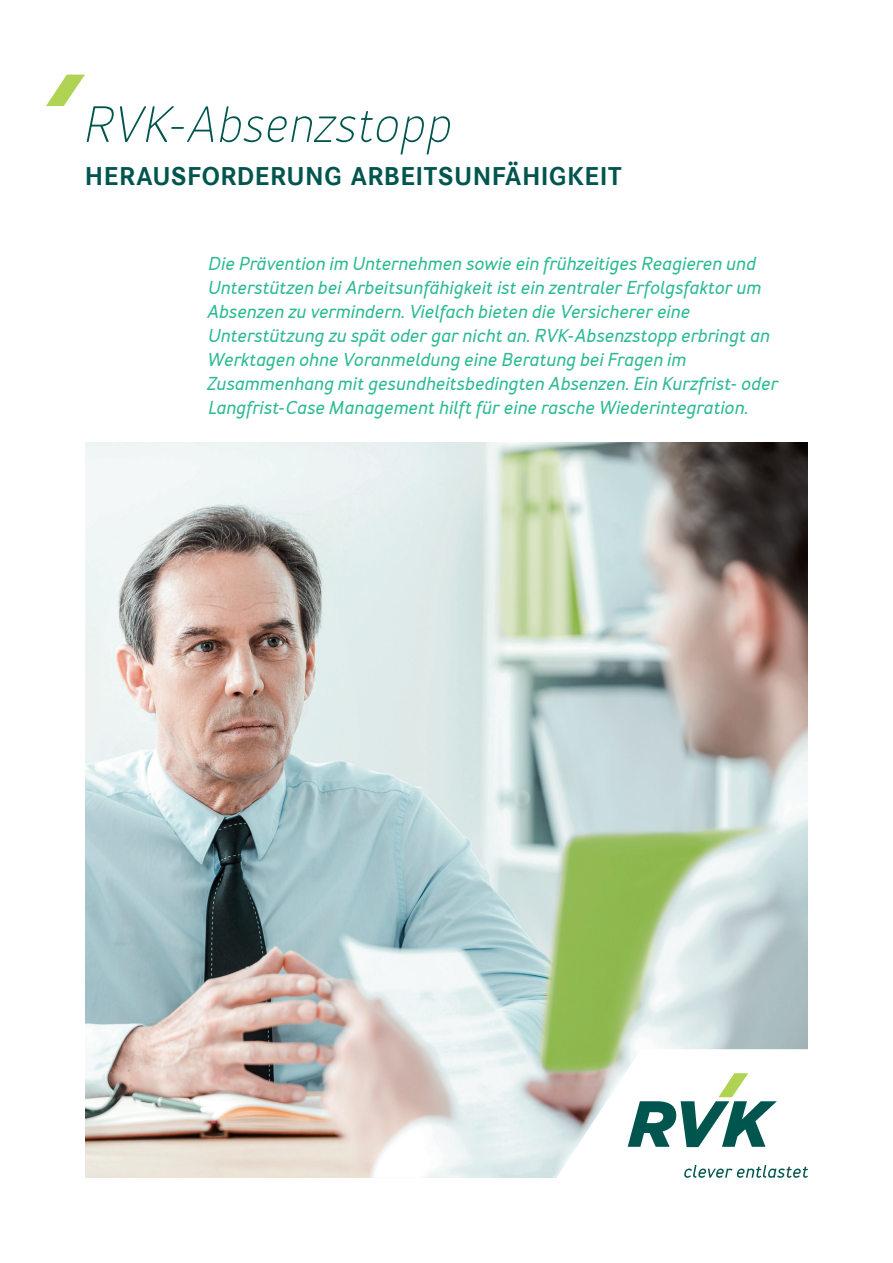
<style>
.page{position:relative;width:893px;height:1263px;background:#fff}
.page>*{position:absolute;margin:0;border:0;box-sizing:border-box;transform-origin:0 0}
.Hauptitel{font:italic 300 51px "Merlo";letter-spacing:-.015em;color:#00554e}
.Untertitel_einzeilig{font:700 25.5px "Corporate SBQ";letter-spacing:.02em;color:#00554e}
.Lead{font:italic 700 18.75px/24px "Merlo";letter-spacing:.005em;color:#2dba95}
</style>
<div class="page">
<svg style="left:46px;top:75px;width:39px;height:31px"></svg>
<img style="left:85px;top:442px;width:723px;height:736px">
<svg style="left:500px;top:1049px;width:308px;height:129px"></svg>
<svg style="left:628px;top:1073px;width:149px;height:74px"></svg>
<svg style="left:684px;top:1165px;width:124px;height:13px"></svg>
<p class="Hauptitel" style="left:81px;top:95px;width:371px">RVK-Absenzstopp</p>
<p class="Untertitel_einzeilig" style="left:85px;top:161px;width:538px">HERAUSFORDERUNG ARBEITSUNFÄHIGKEIT</p>
<p class="Lead" style="left:206px;top:252px;width:573px">Die Prävention im Unternehmen sowie ein frühzeitiges Reagieren und Unterstützen bei Arbeitsunfähigkeit ist ein zentraler Erfolgsfaktor um Absenzen zu vermindern. Vielfach bieten die Versicherer eine Unterstützung zu spät oder gar nicht an. RVK-Absenzstopp erbringt an Werktagen ohne Voranmeldung eine Beratung bei Fragen im Zusammenhang mit gesundheitsbedingten Absenzen. Ein Kurzfrist- oder Langfrist-Case Management hilft für eine rasche Wiederintegration.</p>
</div>
